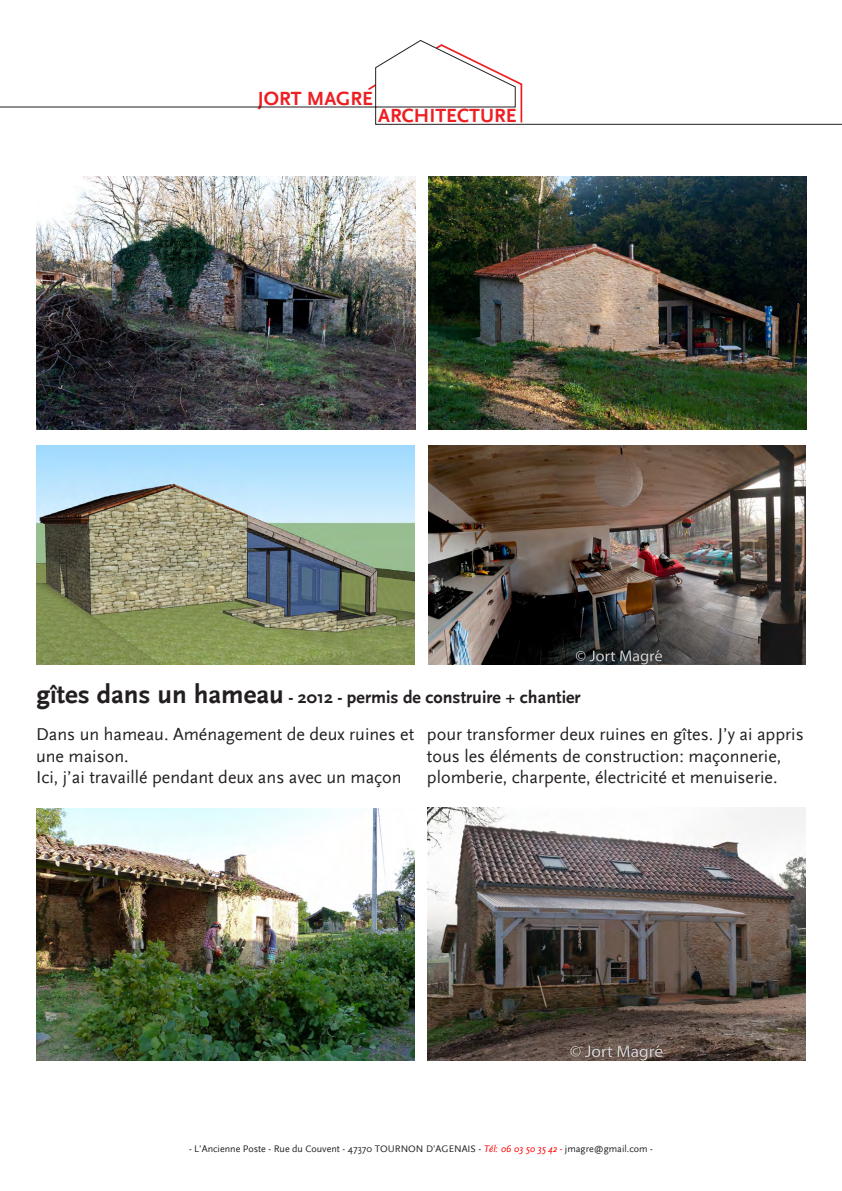
<style>
.page{position:relative;width:842px;height:1191px;background:#fff}
.page>*{position:absolute;margin:0;border:0;box-sizing:border-box;transform-origin:0 0}
.t1{font:700 20.1px "Scala Sans";color:#ee1f23}
.t2{font:18px/21.6px "Scala Sans";color:#231f20}
.t3{font:700 18px "Scala Sans";color:#231f20}
.t4{font:10px "Scala Sans";color:#231f20}
.s1{font-size:27px}
.s2{font-style:italic;color:#f00}
</style>
<div class="page">
<svg style="left:0;top:40px;width:841px;height:85px"></svg>
<img style="left:428px;top:177px;width:378px;height:252px">
<img style="left:36px;top:177px;width:380px;height:253px">
<img style="left:428px;top:446px;width:378px;height:218px">
<img style="left:36px;top:446px;width:379px;height:218px">
<img style="left:36px;top:808px;width:378px;height:252px">
<img style="left:427px;top:808px;width:379px;height:252px">
<p class="t1" style="left:258px;top:88px;width:117px">JORT MAGRE</p>
<p class="t1" style="left:378px;top:105px;width:140px">ARCHITECTURE</p>
<p class="t3" style="left:37px;top:688px;width:546px"><span class="s1">gîtes dans un hameau</span> - 2012 - permis de construire + chantier</p>
<p class="t2" style="left:36px;top:723px;width:380px">Dans un hameau. Aménagement de deux ruines et une maison.</p>
<p class="t2" style="left:36px;top:767px;width:367px">Ici, j’ai travaillé pendant deux ans avec un maçon</p>
<p class="t2" style="left:427px;top:723px;width:378px">pour transformer deux ruines en gîtes. J’y ai appris tous les éléments de construction: maçonnerie, plomberie, charpente, électricité et menuiserie.</p>
<p class="t4" style="left:189px;top:1142px;width:465px">- L’Ancienne Poste - Rue du Couvent - 47370 TOURNON D’AGENAIS - <span class="s2">Tél: 06 03 50 35 42 -</span> jmagre@gmail.com -</p>
</div>
